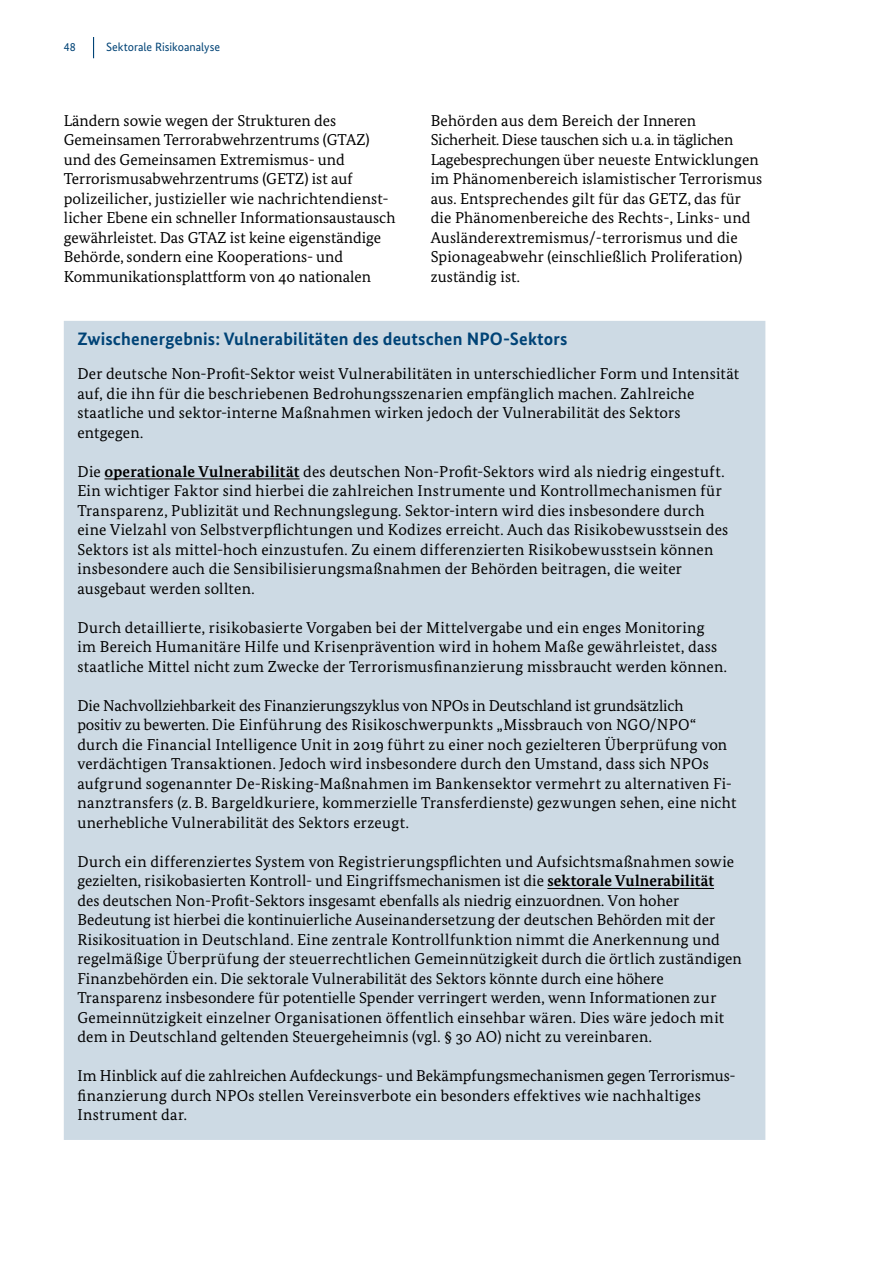
<style>
.page{position:relative;width:893px;height:1263px;background:#fff}
.page>*{position:absolute;margin:0;border:0;box-sizing:border-box;transform-origin:0 0}
.t1{font:700 18px "Bundes Sans";letter-spacing:.01em;color:#004376}
.t2{font:15.75px/19.5px "Bundes Serif";letter-spacing:.01em;color:#000}
.t3{font:12px "Bundes Sans";color:#004376}
.s1{font-weight:700}
</style>
<div class="page">
<svg style="left:93px;top:37px;width:1px;height:21px"></svg>
<div style="left:64px;top:321px;width:701px;height:819px;background:#cddae4"></div>
<hr style="left:104px;top:478px;width:196px;height:1px;background:#000">
<hr style="left:547px;top:888px;width:167px;height:1px;background:#000">
<p class="t3" style="left:64px;top:39px;width:13px">48</p>
<p class="t3" style="left:106px;top:39px;width:115px">Sektorale Risikoanalyse</p>
<p class="t2" style="left:64px;top:110px;width:333px">Ländern sowie wegen der Strukturen des Gemeinsamen Terrorabwehrzentrums (GTAZ) und des Gemeinsamen Extremismus- und Terrorismusabwehrzentrums (GETZ) ist auf polizeilicher, justizieller wie nachrichtendienst&shy;licher Ebene ein schneller Informationsaustausch gewährleistet. Das GTAZ ist keine eigenständige Behörde, sondern eine Kooperations- und Kommunikationsplattform von 40 nationalen</p>
<p class="t2" style="left:431px;top:110px;width:333px">Behörden aus dem Bereich der Inneren Sicherheit. Diese tauschen sich u.a. in täglichen Lagebesprechungen über neueste Entwicklungen im Phänomenbereich islamistischer Terrorismus aus. Entsprechendes gilt für das GETZ, das für die Phänomenbereiche des Rechts-, Links- und Ausländerextremismus/-terrorismus und die Spionageabwehr (einschließlich Proliferation) zuständig ist.</p>
<p class="t1" style="left:77px;top:328px;width:492px">Zwischenergebnis: Vulnerabilitäten des deutschen NPO-Sektors</p>
<p class="t2" style="left:77px;top:364px;width:663px">Der deutsche Non-Profit-Sektor weist Vulnerabilitäten in unterschiedlicher Form und Intensität auf, die ihn für die beschriebenen Bedrohungsszenarien empfänglich machen. Zahlreiche staatliche und sektor-interne Maßnahmen wirken jedoch der Vulnerabilität des Sektors entgegen.</p>
<p class="t2" style="left:77px;top:461px;width:652px">Die <span class="s1">operationale Vulnerabilität</span> des deutschen Non-Profit-Sektors wird als niedrig eingestuft.<br>Ein wichtiger Faktor sind hierbei die zahlreichen Instrumente und Kontrollmechanismen für Transparenz, Publizität und Rechnungslegung. Sektor-intern wird dies insbesondere durch eine Vielzahl von Selbstverpflichtungen und Kodizes erreicht. Auch das Risikobewusstsein des Sektors ist als mittel-hoch einzustufen. Zu einem differenzierten Risikobewusstsein können insbesondere auch die Sensibilisierungsmaßnahmen der Behörden beitragen, die weiter ausgebaut werden sollten.</p>
<p class="t2" style="left:77px;top:617px;width:651px">Durch detaillierte, risikobasierte Vorgaben bei der Mittelvergabe und ein enges Monitoring im Bereich Humanitäre Hilfe und Krisenprävention wird in hohem Maße gewährleistet, dass staatliche Mittel nicht zum Zwecke der Terrorismusfinanzierung missbraucht werden können.</p>
<p class="t2" style="left:77px;top:695px;width:660px">Die Nachvollziehbarkeit des Finanzierungszyklus von NPOs in Deutschland ist grundsätzlich<br>positiv zu bewerten. Die Einführung des Risikoschwerpunkts „Missbrauch von NGO/NPO“ durch die Financial Intelligence Unit in 2019 führt zu einer noch gezielteren Überprüfung von verdächtigen Transaktionen. Jedoch wird insbesondere durch den Umstand, dass sich NPOs aufgrund sogenannter De-Risking-Maßnahmen im Bankensektor vermehrt zu alternativen Fi&shy;nanztransfers (z.B. Bargeldkuriere, kommerzielle Transferdienste) gezwungen sehen, eine nicht unerhebliche Vulnerabilität des Sektors erzeugt.</p>
<p class="t2" style="left:77px;top:851px;width:666px">Durch ein differenziertes System von Registrierungspflichten und Aufsichtsmaßnahmen sowie gezielten, risikobasierten Kontroll- und Eingriffsmechanismen ist die <span class="s1">sektorale Vulnerabilität<br></span>des deutschen Non-Profit-Sektors insgesamt ebenfalls als niedrig einzuordnen. Von hoher Bedeutung ist hierbei die kontinuierliche Auseinandersetzung der deutschen Behörden mit der Risikosituation in Deutschland. Eine zentrale Kontrollfunktion nimmt die Anerkennung und regelmäßige Überprüfung der steuerrechtlichen Gemeinnützigkeit durch die örtlich zuständigen Finanzbehörden ein. Die sektorale Vulnerabilität des Sektors könnte durch eine höhere Transparenz insbesondere für potentielle Spender verringert werden, wenn Informationen zur Gemeinnützigkeit einzelner Organisationen öffentlich einsehbar wären. Dies wäre jedoch mit dem in Deutschland geltenden Steuergeheimnis (vgl. § 30 AO) nicht zu vereinbaren.</p>
<p class="t2" style="left:77px;top:1066px;width:658px">Im Hinblick auf die zahlreichen Aufdeckungs- und Bekämpfungsmechanismen gegen Terrorismus&shy;finanzierung durch NPOs stellen Vereinsverbote ein besonders effektives wie nachhaltiges<br>Instrument dar.</p>
</div>
